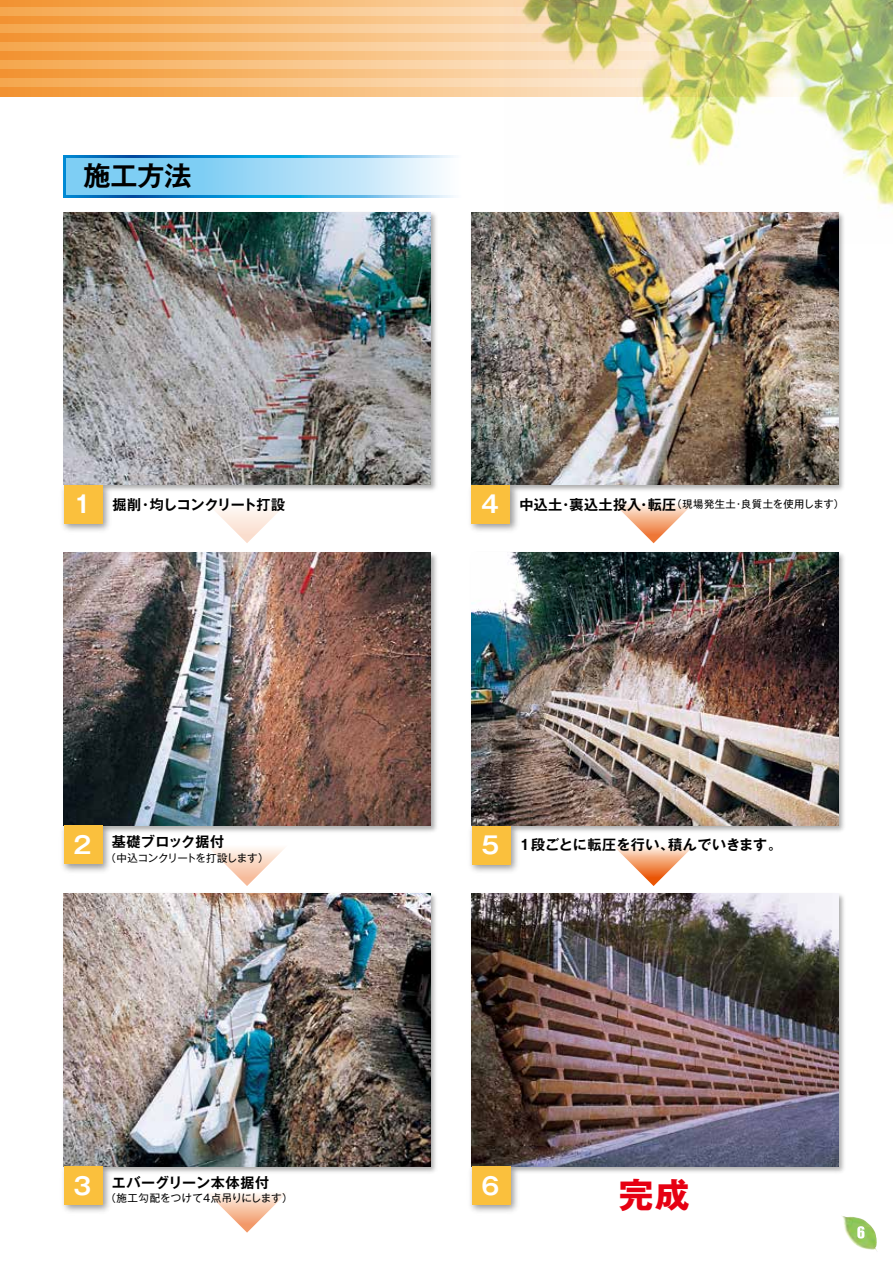
<style>
.page{position:relative;width:893px;height:1263px;background:#fff}
.page>*{position:absolute;margin:0;border:0;box-sizing:border-box;transform-origin:0 0}
.t1{font:700 34.5px "Gothic MB101 Pro";color:#e60012}
.t2{font:700 27px "Gothic MB101 Pro De";color:#000}
.t3{font:700 23.55px "Gothic MB101 Pro De";color:#fff}
.t4{font:700 14.1px "Gothic MB101 Pro De";letter-spacing:.01em;color:#000}
.t5{font:700 14.1px "Gothic MB101 Pro De";letter-spacing:-.035em;color:#000}
.t6{font:700 14.1px "Gothic MB101 Pro De";letter-spacing:.045em;color:#000}
.t7{font:10.5px "Gothic MB101 Pro";letter-spacing:.04em;color:#000}
.t8{font:10.5px "Gothic MB101 Pro";letter-spacing:.005em;color:#000}
.t9{font:10.5px "Gothic MB101 Pro";letter-spacing:-.05em;color:#000}
.s1{font-size:23.55px;color:#fff}
.s2{font-family:"Gothic MB101 Pro De";font-weight:700;font-size:23.55px;color:#fff}
.s3{font-family:"Gothic MB101 Pro De";font-weight:700;font-size:14.1px}
</style>
<div class="page">
<svg style="left:0;top:0;width:504px;height:7px;background:#f6b367"></svg>
<svg style="left:0;top:7px;width:504px;height:9px;background:#f8c284"></svg>
<svg style="left:0;top:16px;width:504px;height:9px;background:#f6b56a"></svg>
<svg style="left:0;top:25px;width:504px;height:9px;background:#f8c080"></svg>
<svg style="left:0;top:34px;width:504px;height:9px;background:#f6b56a"></svg>
<svg style="left:0;top:43px;width:504px;height:9px;background:#f8c080"></svg>
<svg style="left:0;top:52px;width:504px;height:8px;background:#f6b367"></svg>
<svg style="left:0;top:60px;width:504px;height:9px;background:#f8c284"></svg>
<svg style="left:0;top:69px;width:504px;height:9px;background:#f6b367"></svg>
<svg style="left:0;top:78px;width:504px;height:9px;background:#f8c284"></svg>
<svg style="left:0;top:87px;width:504px;height:9px;background:#f6b367"></svg>
<img style="left:504px;top:0;width:389px;height:196px">
<svg style="left:857px;top:1226px;width:7px;height:12px"></svg>
<div style="left:66px;top:158px;width:397px;height:36px;background:#fafdff"></div>
<svg style="left:615px;top:503px;width:78px;height:40px"></svg>
<svg style="left:614px;top:846px;width:79px;height:37px"></svg>
<img style="left:63px;top:893px;width:373px;height:340px">
<img style="left:64px;top:893px;width:366px;height:273px">
<img style="left:471px;top:883px;width:373px;height:290px">
<img style="left:472px;top:893px;width:366px;height:273px">
<img style="left:63px;top:658px;width:374px;height:228px">
<img style="left:64px;top:658px;width:366px;height:167px">
<img style="left:471px;top:552px;width:373px;height:280px">
<img style="left:472px;top:553px;width:366px;height:272px">
<img style="left:63px;top:155px;width:379px;height:503px">
<img style="left:64px;top:212px;width:366px;height:273px">
<img style="left:471px;top:196px;width:422px;height:295px">
<img style="left:472px;top:212px;width:366px;height:273px">
<img style="left:62px;top:479px;width:53px;height:56px">
<div style="left:64px;top:485px;width:38px;height:38px;background:#fac03d"></div>
<img style="left:470px;top:479px;width:52px;height:52px">
<div style="left:472px;top:485px;width:38px;height:38px;background:#fac03d"></div>
<img style="left:62px;top:820px;width:53px;height:56px">
<div style="left:64px;top:825px;width:38px;height:39px;background:#fac03d"></div>
<img style="left:63px;top:1160px;width:52px;height:57px">
<div style="left:64px;top:1166px;width:38px;height:38px;background:#fac03d"></div>
<img style="left:470px;top:820px;width:52px;height:52px">
<div style="left:472px;top:826px;width:38px;height:38px;background:#fac03d"></div>
<img style="left:470px;top:1160px;width:52px;height:52px">
<div style="left:472px;top:1166px;width:38px;height:38px;background:#fac03d"></div>
<h2 class="t2" style="left:83px;top:154px;width:110px">施工方法</h2>
<h3 class="t5" style="left:74px;top:493px;width:213px"><span class="s1">1</span> 掘削・均しコンクリート打設</h3>
<p class="t7" style="left:481px;top:496px;width:364px"><span class="s2">4</span> <span class="s3">中込土・裏込土投入・転圧</span>（現場発生土・良質土を使用します）</p>
<h3 class="t3" style="left:74px;top:825px;width:19px">2</h3>
<h3 class="t4" style="left:112px;top:830px;width:114px">基礎ブロック据付</h3>
<p class="t9" style="left:106px;top:849px;width:165px">（中込コンクリートを打設します）</p>
<h3 class="t3" style="left:74px;top:1166px;width:19px">3</h3>
<h3 class="t6" style="left:112px;top:1171px;width:159px">エバーグリーン本体据付</h3>
<p class="t8" style="left:106px;top:1190px;width:189px">（施工勾配をつけて4点吊りにします）</p>
<h3 class="t4" style="left:481px;top:833px;width:302px"><span class="s1">5</span> 1段ごとに転圧を行い、積んでいきます。</h3>
<h3 class="t3" style="left:481px;top:1166px;width:19px">6</h3>
<h1 class="t1" style="left:619px;top:1166px;width:72px">完成</h1>
</div>
